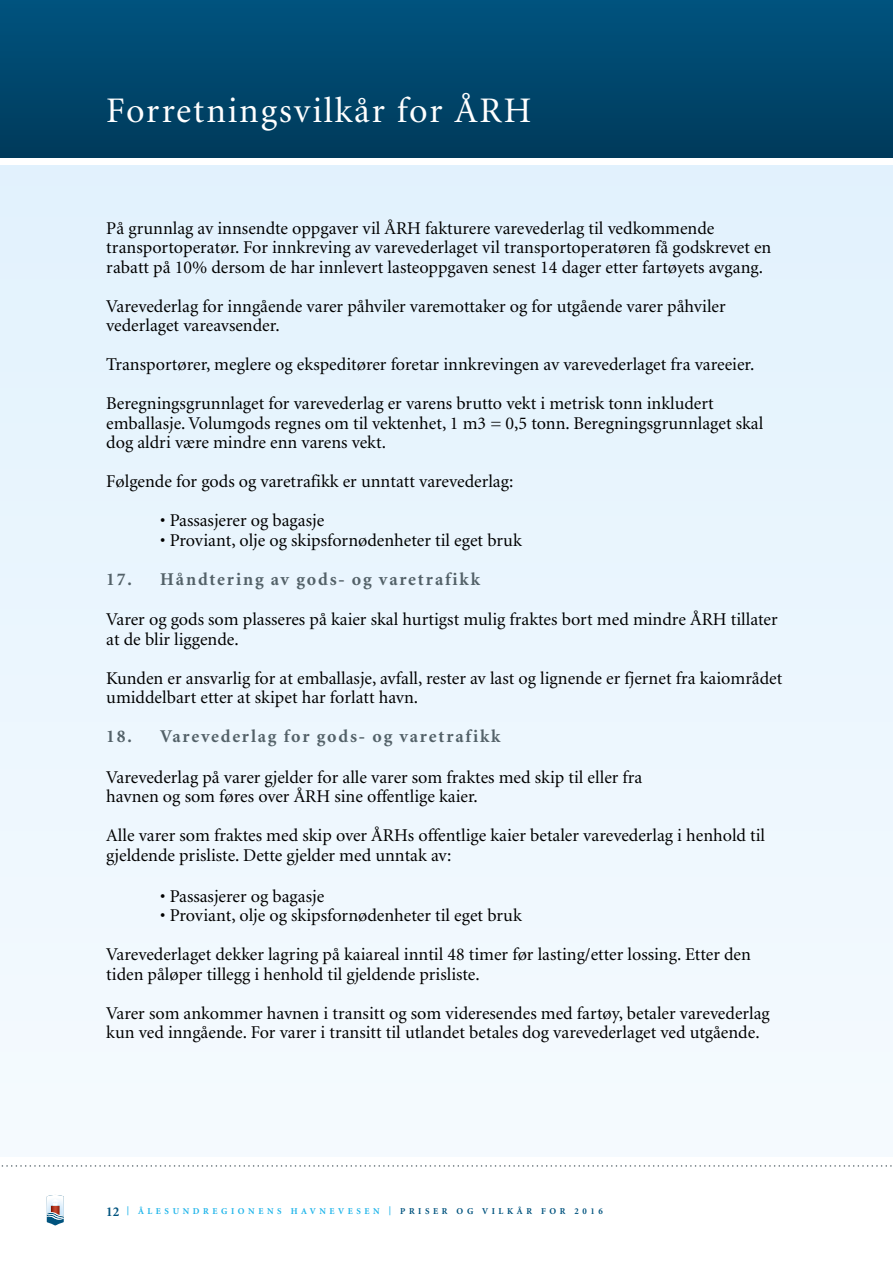
<style>
.page{position:relative;width:893px;height:1263px;background:#fff}
.page>*{position:absolute;margin:0;border:0;box-sizing:border-box;transform-origin:0 0}
.t1{font:36px "Minion";letter-spacing:.05em;color:#fff}
.t2{font:18px/19.5px "Minion";color:#000}
.t3{font:700 18px "Minion";letter-spacing:.1em;color:#536168}
.t4{font:700 9px "Minion";letter-spacing:.4em;color:#21b5ea}
.s1{font-size:13.5px;color:#00537e}
.s2{color:#00537e}
</style>
<div class="page">
<div style="left:0;top:0;width:893px;height:157px;background:linear-gradient(to bottom,#00537f,#003a5b)"></div>
<div style="left:0;top:166px;width:893px;height:991px;background:#ebf6fe"></div>
<svg style="left:1px;top:1165px;width:891px;height:2px"></svg>
<svg style="left:47px;top:1195px;width:17px;height:31px"></svg>
<h1 class="t1" style="left:106px;top:93px;width:427px">Forretningsvilkår for ÅRH</h1>
<p class="t2" style="left:106px;top:219px;width:667px">På grunnlag av innsendte oppgaver vil ÅRH fakturere varevederlag til vedkommende transportoperatør. For innkreving av varevederlaget vil transportoperatøren få godskrevet en rabatt på 10% dersom de har innlevert lasteoppgaven senest 14 dager etter fartøyets avgang.</p>
<p class="t2" style="left:106px;top:297px;width:621px">Varevederlag for inngående varer påhviler varemottaker og for utgående varer påhviler vederlaget vareavsender.</p>
<p class="t2" style="left:106px;top:346px;width:650px;line-height:39px">Transportører, meglere og ekspeditører foretar innkrevingen av varevederlaget fra vareeier.<br>Beregningsgrunnlaget for varevederlag er varens brutto vekt i metrisk tonn inkludert</p>
<p class="t2" style="left:106px;top:414px;width:658px">emballasje. Volumgods regnes om til vektenhet, 1 m3 = 0,5 tonn. Beregningsgrunnlaget skal dog aldri være mindre enn varens vekt.</p>
<p class="t2" style="left:106px;top:473px;width:409px">Følgende for gods og varetrafikk er unntatt varevederlag:</p>
<p class="t2" style="left:160px;top:512px;width:165px">• Passasjerer og bagasje</p>
<p class="t2" style="left:160px;top:531px;width:363px">• Proviant, olje og skipsfornødenheter til eget bruk</p>
<p class="t3" style="left:106px;top:570px;width:375px">17. Håndtering av gods- og varetrafikk</p>
<p class="t2" style="left:106px;top:611px;width:673px">Varer og gods som plasseres på kaier skal hurtigst mulig fraktes bort med mindre ÅRH tillater at de blir liggende.</p>
<p class="t2" style="left:106px;top:669px;width:678px">Kunden er ansvarlig for at emballasje, avfall, rester av last og lignende er fjernet fra kaiområdet umiddelbart etter at skipet har forlatt havn.</p>
<p class="t3" style="left:106px;top:727px;width:396px">18. Varevederlag for gods- og varetrafikk</p>
<p class="t2" style="left:106px;top:768px;width:538px">Varevederlag på varer gjelder for alle varer som fraktes med skip til eller fra havnen og som føres over ÅRH sine offentlige kaier.</p>
<p class="t2" style="left:106px;top:826px;width:660px">Alle varer som fraktes med skip over ÅRHs offentlige kaier betaler varevederlag i henhold til gjeldende prisliste. Dette gjelder med unntak av:</p>
<p class="t2" style="left:160px;top:887px;width:165px">• Passasjerer og bagasje</p>
<p class="t2" style="left:106px;top:897px;width:646px;line-height:39px;text-indent:54px">• Proviant, olje og skipsfornødenheter til eget bruk<br>Varevederlaget dekker lagring på kaiareal inntil 48 timer før lasting/etter lossing. Etter den</p>
<p class="t2" style="left:106px;top:955px;width:665px;line-height:39px">tiden påløper tillegg i henhold til gjeldende prisliste.<br>Varer som ankommer havnen i transitt og som videresendes med fartøy, betaler varevederlag</p>
<p class="t2" style="left:106px;top:1024px;width:655px">kun ved inngående. For varer i transitt til utlandet betales dog varevederlaget ved utgående.</p>
<p class="t4" style="left:106px;top:1207px;width:498px"><span class="s1">12</span> | ÅLESUNDREGIONENS HAVNEVESEN | <span class="s2">PRISER OG VILKÅR FOR 2016</span></p>
</div>
